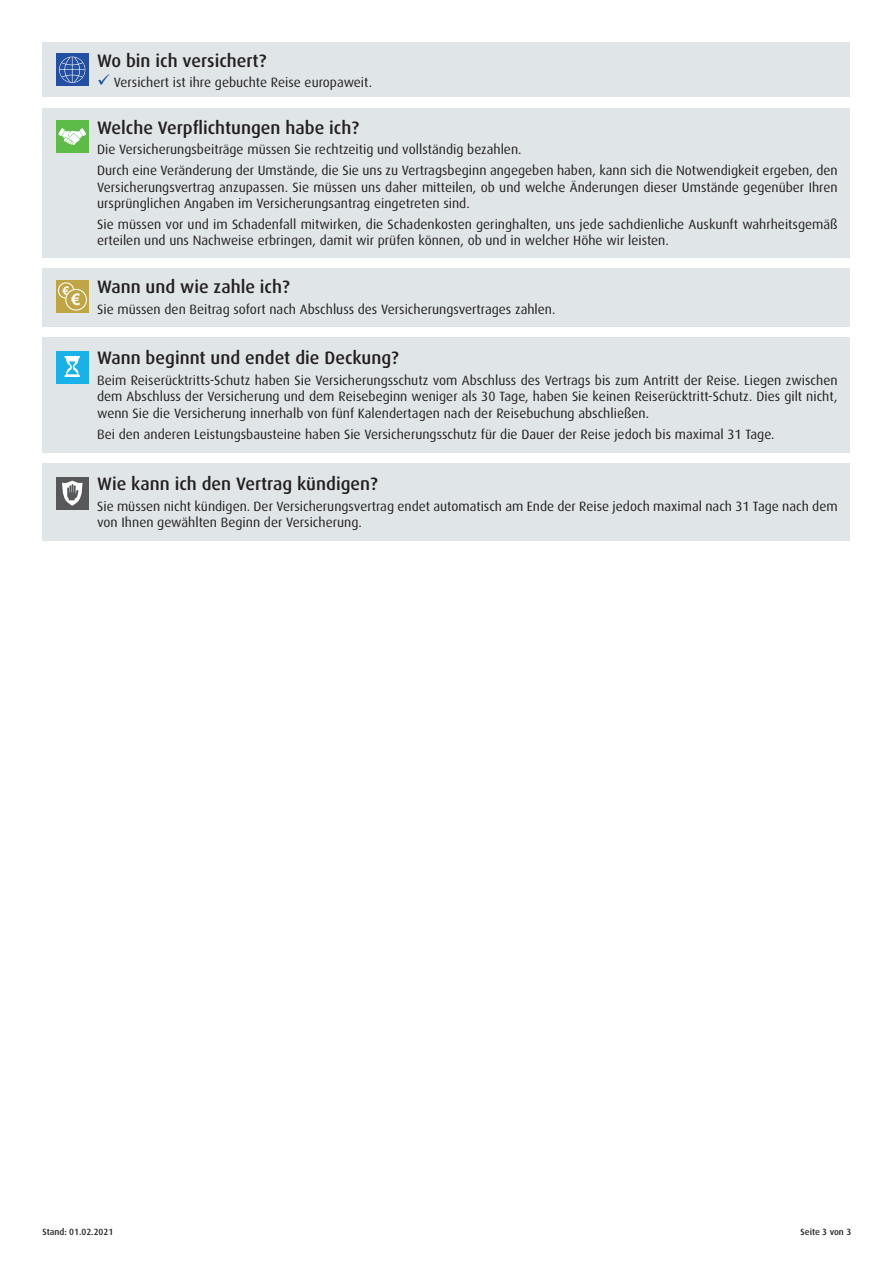
<style>
.page{position:relative;width:893px;height:1263px;background:#fff}
.page>*{position:absolute;margin:0;border:0;box-sizing:border-box;transform-origin:0 0}
.t1{font:500 18px "Dax Pro";color:#231f20}
.t2{font:700 15.9px "Arial";color:#fff}
.t3{font:13.5px/16.5px "Dax Pro";color:#231f20}
.t4{font:700 11.85px "Arial";color:#fff}
.t5{font:500 9px "Dax Pro";color:#231f20}
.s1{color:#174aa0}
</style>
<div class="page">
<div style="left:43px;top:43px;width:807px;height:54px;background:#e0e6e8"></div>
<div style="left:56px;top:53px;width:33px;height:33px;background:#2450a3"></div>
<div style="left:59px;top:57px;width:26px;height:26px;border:1px solid #fff;border-radius:50%"></div>
<svg style="left:60px;top:57px;width:25px;height:25px"></svg>
<div style="left:43px;top:108px;width:807px;height:150px;background:#e0e6e8"></div>
<div style="left:56px;top:120px;width:33px;height:33px;background:#5dbb47"></div>
<svg style="left:58px;top:128px;width:28px;height:17px"></svg>
<div style="left:43px;top:268px;width:807px;height:59px;background:#e0e6e8"></div>
<div style="left:56px;top:280px;width:33px;height:33px;background:#bfa543"></div>
<svg style="left:58px;top:283px;width:16px;height:15px"></svg>
<div style="left:58px;top:282px;width:16px;height:17px;border:1px solid #fff;border-radius:50%"></div>
<div style="left:66px;top:289px;width:20px;height:21px;background:#bfa543;border-radius:50%"></div>
<div style="left:65px;top:289px;width:22px;height:22px;border:1px solid #fff;border-radius:50%"></div>
<div style="left:43px;top:337px;width:807px;height:115px;background:#e0e6e8"></div>
<div style="left:56px;top:351px;width:33px;height:32px;background:#18b2e8"></div>
<svg style="left:64px;top:356px;width:16px;height:21px"></svg>
<div style="left:43px;top:463px;width:807px;height:78px;background:#e0e6e8"></div>
<div style="left:56px;top:477px;width:33px;height:32px;background:#57585a"></div>
<svg style="left:62px;top:481px;width:21px;height:25px"></svg>
<p class="t4" style="left:63px;top:283px;width:8px">€</p>
<p class="t2" style="left:72px;top:289px;width:10px">€</p>
<h1 class="t1" style="left:97px;top:49px;width:171px">Wo bin ich versichert?</h1>
<p class="t3" style="left:97px;top:74px;width:277px"><span class="s1">✓</span> Versichert ist ihre gebuchte Reise europaweit.</p>
<h1 class="t1" style="left:97px;top:116px;width:263px">Welche Verpflichtungen habe ich?</h1>
<p class="t3" style="left:97px;top:139px;width:742px;line-height:20.7px">Die Versicherungsbeiträge müssen Sie rechtzeitig und vollständig bezahlen.<br>Durch eine Veränderung der Umstände, die Sie uns zu Vertragsbeginn angegeben haben, kann sich die Notwendigkeit ergeben, den</p>
<p class="t3" style="left:97px;top:178px;width:742px">Versicherungsvertrag anzupassen. Sie müssen uns daher mitteilen, ob und welche Änderungen dieser Umstände gegenüber Ihren ursprünglichen Angaben im Versicherungsantrag eingetreten sind.</p>
<p class="t3" style="left:97px;top:216px;width:742px">Sie müssen vor und im Schadenfall mitwirken, die Schadenkosten geringhalten, uns jede sachdienliche Auskunft wahrheitsgemäß erteilen und uns Nachweise erbringen, damit wir prüfen können, ob und in welcher Höhe wir leisten.</p>
<h1 class="t1" style="left:97px;top:276px;width:194px">Wann und wie zahle ich?</h1>
<p class="t3" style="left:97px;top:301px;width:460px">Sie müssen den Beitrag sofort nach Abschluss des Versicherungsvertrages zahlen.</p>
<h1 class="t1" style="left:97px;top:346px;width:303px">Wann beginnt und endet die Deckung?</h1>
<p class="t3" style="left:97px;top:372px;width:742px;text-align:justify">Beim Reiserücktritts-Schutz haben Sie Versicherungsschutz vom Abschluss des Vertrags bis zum Antritt der Reise. Liegen zwischen dem Abschluss der Versicherung und dem Reisebeginn weniger als 30 Tage, haben Sie keinen Reiserücktritt-Schutz. Dies gilt nicht, wenn Sie die Versicherung innerhalb von fünf Kalendertagen nach der Reisebuchung abschließen.</p>
<p class="t3" style="left:97px;top:425px;width:679px">Bei den anderen Leistungsbausteine haben Sie Versicherungsschutz für die Dauer der Reise jedoch bis maximal 31 Tage.</p>
<h1 class="t1" style="left:97px;top:472px;width:282px">Wie kann ich den Vertrag kündigen?</h1>
<p class="t3" style="left:97px;top:498px;width:742px">Sie müssen nicht kündigen. Der Versicherungsvertrag endet automatisch am Ende der Reise jedoch maximal nach 31 Tage nach dem von Ihnen gewählten Beginn der Versicherung.</p>
<p class="t5" style="left:43px;top:1226px;width:72px">Stand: 01.02.2021</p>
<p class="t5" style="left:801px;top:1226px;width:52px">Seite 3 von 3</p>
</div>
